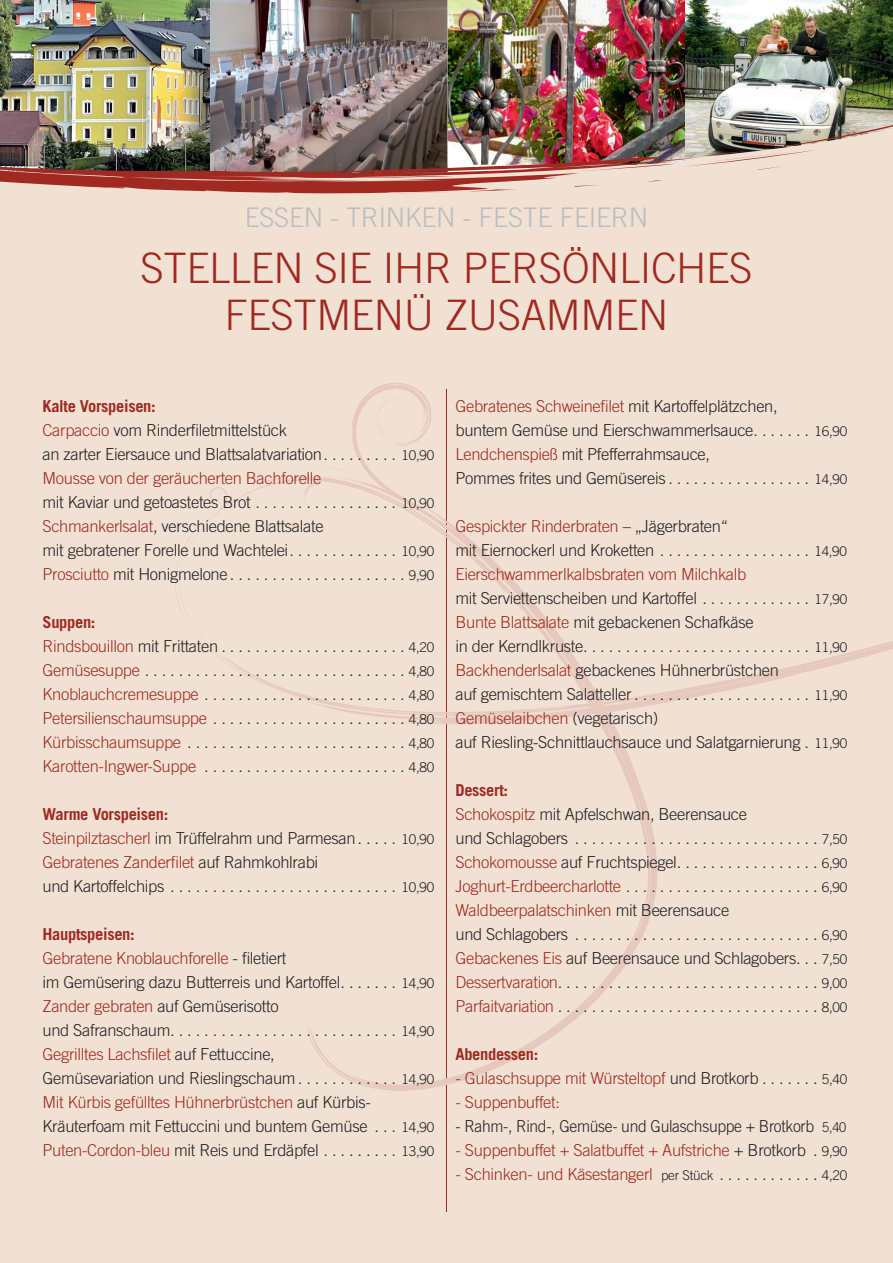
<style>
.page{position:relative;width:893px;height:1263px;background:#f0e1d3}
.page>*{position:absolute;margin:0;border:0;box-sizing:border-box;transform-origin:0 0}
.t1{font:300 42px/46.5px "Trade Gothic LT Std";letter-spacing:-.01em;color:#a02921;text-align:center}
.t2{font:300 27px "Trade Gothic LT Std";letter-spacing:-.01em;color:#bcbdc0}
.t3{font:300 16.5px/24px "Trade Gothic LT Std";letter-spacing:-.02em;color:#231f20}
.t4{font:300 16.5px "Trade Gothic LT Std";letter-spacing:-.02em;color:#a02921}
.t5{font:300 16.5px "Trade Gothic LT Std";letter-spacing:-.02em;color:#231f20;scale:.95 1}
.t6{font:700 16.5px "Trade Gothic LT Std";letter-spacing:-.02em;color:#a02921}
.s1{font-weight:700;color:#a02921}
.s2{color:#a02921}
.s3{font-size:13.5px}
.s4{color:#231f20}
.s5{font-size:13.5px;color:#231f20}
</style>
<div class="page">
<img style="left:0;top:0;width:893px;height:193px">
<hr style="left:446px;top:389px;width:1px;height:823px;background:#a02921">
<svg style="left:661px;top:663px;width:146px;height:41px"></svg>
<svg style="left:807px;top:641px;width:86px;height:31px"></svg>
<svg style="left:307px;top:565px;width:354px;height:526px"></svg>
<svg style="left:642px;top:792px;width:15px;height:110px"></svg>
<svg style="left:175px;top:383px;width:323px;height:326px"></svg>
<h2 class="t2" style="left:245px;top:201px;width:405px">ESSEN - TRINKEN - FESTE FEIERN</h2>
<h1 class="t1" style="left:141px;top:245px;width:613px">STELLEN SIE IHR PERSÖNLICHES<br>FESTMENÜ ZUSAMMEN</h1>
<p class="t3" style="left:43px;top:393px;width:393px"><span class="s1">Kalte Vorspeisen:<br></span><span class="s2">Carpaccio</span> vom Rinderfiletmittelstück<br>an zarter Eiersauce und Blattsalatvariation . . . . . . . . . <span class="s3">10,90<br></span><span class="s2">Mousse von der geräucherten Bachforelle<br></span>mit Kaviar und getoastetes Brot . . . . . . . . . . . . . . . . . <span class="s3">10,90<br></span><span class="s2">Schmankerlsalat</span>, verschiedene Blattsalate<br>mit gebratener Forelle und Wachtelei . . . . . . . . . . . . . <span class="s3">10,90<br></span><span class="s2">Prosciutto</span> mit Honigmelone . . . . . . . . . . . . . . . . . . . . . <span class="s3">9,90</span></p>
<p class="t3" style="left:43px;top:609px;width:393px"><span class="s1">Suppen:<br></span><span class="s2">Rindsbouillon</span> mit Frittaten . . . . . . . . . . . . . . . . . . . . . . <span class="s3">4,20<br></span><span class="s2">Gemüsesuppe</span> . . . . . . . . . . . . . . . . . . . . . . . . . . . . . . . <span class="s3">4,80<br></span><span class="s2">Knoblauchcremesuppe</span> . . . . . . . . . . . . . . . . . . . . . . . . <span class="s3">4,80<br></span><span class="s2">Petersilienschaumsuppe</span> . . . . . . . . . . . . . . . . . . . . . . . <span class="s3">4,80<br></span><span class="s2">Kürbisschaumsuppe</span> . . . . . . . . . . . . . . . . . . . . . . . . . . <span class="s3">4,80<br></span><span class="s2">Karotten-Ingwer-Suppe</span> . . . . . . . . . . . . . . . . . . . . . . . . <span class="s3">4,80</span></p>
<p class="t3" style="left:43px;top:801px;width:393px"><span class="s1">Warme Vorspeisen:<br></span><span class="s2">Steinpilztascherl</span> im Trüffelrahm und Parmesan . . . . . <span class="s3">10,90<br></span><span class="s2">Gebratenes Zanderfilet</span> auf Rahmkohlrabi<br>und Kartoffelchips . . . . . . . . . . . . . . . . . . . . . . . . . . . <span class="s3">10,90</span></p>
<p class="t3" style="left:43px;top:921px;width:393px"><span class="s1">Hauptspeisen:<br></span><span class="s2">Gebratene Knoblauchforelle</span> - filetiert<br>im Gemüsering dazu Butterreis und Kartoffel . . . . . . . <span class="s3">14,90<br></span><span class="s2">Zander gebraten</span> auf Gemüserisotto<br>und Safranschaum . . . . . . . . . . . . . . . . . . . . . . . . . . . <span class="s3">14,90<br></span><span class="s2">Gegrilltes Lachsfilet</span> auf Fettuccine,<br>Gemüsevariation und Rieslingschaum . . . . . . . . . . . . <span class="s3">14,90<br></span><span class="s2">Mit Kürbis gefülltes Hühnerbrüstchen</span> auf Kürbis-Kräuterfoam mit Fettuccini und buntem Gemüse . . . <span class="s3">14,90<br></span><span class="s2">Puten-Cordon-bleu</span> mit Reis und Erdäpfel . . . . . . . . . <span class="s3">13,90</span></p>
<p class="t3" style="left:455px;top:393px;width:393px"><span class="s2">Gebratenes Schweinefilet</span> mit Kartoffelplätzchen,<br>buntem Gemüse und Eierschwammerlsauce . . . . . . . <span class="s3">16,90<br></span><span class="s2">Lendchenspieß</span> mit Pfefferrahmsauce,<br>Pommes frites und Gemüsereis . . . . . . . . . . . . . . . . . <span class="s3">14,90</span></p>
<p class="t3" style="left:455px;top:513px;width:393px"><span class="s2">Gespickter Rinderbraten</span> – „Jägerbraten“<br>mit Eiernockerl und Kroketten . . . . . . . . . . . . . . . . . . <span class="s3">14,90<br></span><span class="s2">Eierschwammerlkalbsbraten vom Milchkalb<br></span>mit Serviettenscheiben und Kartoffel . . . . . . . . . . . . . <span class="s3">17,90<br></span><span class="s2">Bunte Blattsalate</span> mit gebackenen Schafkäse<br>in der Kerndlkruste . . . . . . . . . . . . . . . . . . . . . . . . . . . <span class="s3">11,90<br></span><span class="s2">Backhenderlsalat</span> gebackenes Hühnerbrüstchen<br>auf gemischtem Salatteller . . . . . . . . . . . . . . . . . . . . . <span class="s3">11,90<br></span><span class="s2">Gemüselaibchen</span> (vegetarisch)<br>auf Riesling-Schnittlauchsauce und Salatgarnierung . <span class="s3">11,90</span></p>
<p class="t3" style="left:455px;top:777px;width:393px"><span class="s1">Dessert:<br></span><span class="s2">Schokospitz</span> mit Apfelschwan, Beerensauce<br>und Schlagobers . . . . . . . . . . . . . . . . . . . . . . . . . . . . . <span class="s3">7,50<br></span><span class="s2">Schokomousse</span> auf Fruchtspiegel . . . . . . . . . . . . . . . . . <span class="s3">6,90<br></span><span class="s2">Joghurt-Erdbeercharlotte</span> . . . . . . . . . . . . . . . . . . . . . . . <span class="s3">6,90<br></span><span class="s2">Waldbeerpalatschinken</span> mit Beerensauce<br>und Schlagobers . . . . . . . . . . . . . . . . . . . . . . . . . . . . . <span class="s3">6,90<br></span><span class="s2">Gebackenes Eis</span> auf Beerensauce und Schlagobers . . . <span class="s3">7,50<br></span><span class="s2">Dessertvaration</span>...............................<span class="s3">9,00<br></span><span class="s2">Parfaitvariation</span> . . . . . . . . . . . . . . . . . . . . . . . . . . . . . . . <span class="s3">8,00</span></p>
<p class="t6" style="left:455px;top:1043px;width:84px">Abendessen:</p>
<p class="t4" style="left:455px;top:1068px;width:393px">- Gulaschsuppe mit Würsteltopf <span class="s4">und Brotkorb . . . . . . .</span> <span class="s5">5,40</span></p>
<p class="t4" style="left:455px;top:1092px;width:106px">- Suppenbuffet:</p>
<p class="t5" style="left:455px;top:1116px;width:413px">- Rahm-, Rind-, Gemüse- und Gulaschsuppe + Brotkorb <span class="s3">5,40</span></p>
<p class="t4" style="left:455px;top:1140px;width:393px">- Suppenbuffet + Salatbuffet + Aufstriche <span class="s4">+ Brotkorb .</span> <span class="s5">9,90</span></p>
<p class="t4" style="left:455px;top:1164px;width:393px">- Schinken- und Käsestangerl <span class="s5">per Stück</span> <span class="s4">. . . . . . . . . . . .</span> <span class="s5">4,20</span></p>
</div>
